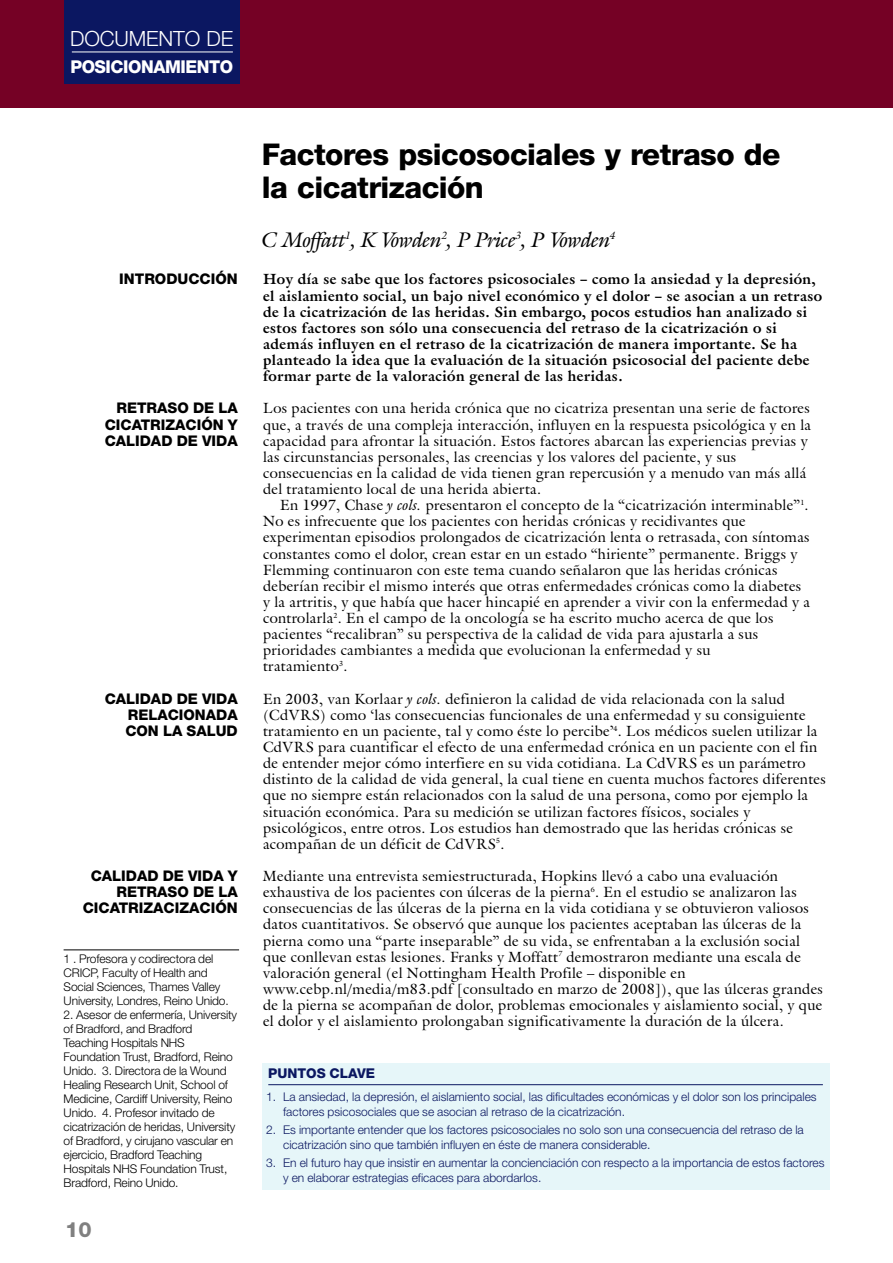
<style>
.page{position:relative;width:893px;height:1263px;background:#fff}
.page>*{position:absolute;margin:0;border:0;box-sizing:border-box;transform-origin:0 0}
.t1{font:800 30px/33px "Helvetica Neue";letter-spacing:-.02em;color:#000}
.t2{font:italic 21px "Galliard IT Cby BT";letter-spacing:-.015em;color:#000}
.t3{font:300 21px "Helvetica Neue";letter-spacing:-.005em;color:#fff}
.t4{font:800 21px "Helvetica Neue";color:#808080}
.t5{font:800 17.7px "Helvetica Neue";letter-spacing:-.025em;color:#fff}
.t6{font:800 14.7px/16px "Helvetica Neue";color:#000;text-align:justify}
.t7{font:14.55px/16px "Galliard IT Cby BT";letter-spacing:.03em;color:#000}
.t8{font:700 14.55px/16.2px "Galliard IT Cby BT";letter-spacing:.03em;color:#000}
.t9{font:800 13.5px "Helvetica Neue";color:#0b1761}
.t10{font:300 12px/14.1px "Helvetica Neue";letter-spacing:-.01em;color:#000}
.t11{font:300 12px/15px "Helvetica Neue";color:#0b1761}
.s1{font-style:italic}
</style>
<div class="page">
<div style="left:0;top:0;width:892px;height:107px;background:#750125"></div>
<div style="left:65px;top:0;width:175px;height:84px;background:#0b1761"></div>
<hr style="left:72px;top:52px;width:161px;height:1px;background:#fff">
<div style="left:262px;top:1064px;width:567px;height:126px;background:#e6f6f9"></div>
<hr style="left:268px;top:1084px;width:554px;height:1px;background:#0b1761">
<hr style="left:64px;top:950px;width:175px;height:1px;background:#000">
<h2 class="t3" style="left:70px;top:31px;width:165px">DOCUMENTO DE</h2>
<p class="t5" style="left:70px;top:60px;width:164px">POSICIONAMIENTO</p>
<p class="t6" style="left:119px;top:272px;width:120px">INTRODUCCIÓN</p>
<p class="t6" style="left:105px;top:401px;width:134px;text-indent:12px">RETRASO DE LA CICATRIZACIÓN Y CALIDAD DE VIDA</p>
<p class="t6" style="left:125px;top:692px;width:114px;text-indent:-21px">CALIDAD DE VIDA RELACIONADA CON LA SALUD</p>
<p class="t6" style="left:83px;top:869px;width:156px;text-align:right">CALIDAD DE VIDA Y<br>RETRASO DE LA<br>CICATRIZACIZACIÓN</p>
<p class="t10" style="left:64px;top:952px;width:167px">1 . Profesora y codirectora del<br>CRICP, Faculty of Health and<br>Social Sciences, Thames Valley<br>University, Londres, Reino Unido.</p>
<p class="t10" style="left:64px;top:1009px;width:175px">2. Asesor de enfermería, University of Bradford, and Bradford<br>Teaching Hospitals NHS<br>Foundation Trust, Bradford, Reino<br>Unido. 3. Directora de la Wound<br>Healing Research Unit, School of<br>Medicine, Cardiff University, Reino<br>Unido. 4. Profesor invitado de cicatrización de heridas, University of Bradford, y cirujano vascular en ejercicio, Bradford Teaching<br>Hospitals NHS Foundation Trust,<br>Bradford, Reino Unido.</p>
<h2 class="t4" style="left:65px;top:1222px;width:28px">10</h2>
<h1 class="t1" style="left:262px;top:140px;width:520px">Factores psicosociales y retraso de la cicatrización</h1>
<h2 class="t2" style="left:262px;top:232px;width:355px">C Moffatt<sup>1</sup>, K Vowden<sup>2</sup>, P Price<sup>3</sup>, P Vowden<sup>4</sup></h2>
<p class="t8" style="left:263px;top:273px;width:560px">Hoy día se sabe que los factores psicosociales – como la ansiedad y la depresión, el aislamiento social, un bajo nivel económico y el dolor – se asocian a un retraso de la cicatrización de las heridas. Sin embargo, pocos estudios han analizado si estos factores son sólo una consecuencia del retraso de la cicatrización o si además influyen en el retraso de la cicatrización de manera importante. Se ha planteado la idea que la evaluación de la situación psicosocial del paciente debe formar parte de la valoración general de las heridas.</p>
<p class="t7" style="left:263px;top:402px;width:549px">Los pacientes con una herida crónica que no cicatriza presentan una serie de factores que, a través de una compleja interacción, influyen en la respuesta psicológica y en la capacidad para afrontar la situación. Estos factores abarcan las experiencias previas y las circunstancias personales, las creencias y los valores del paciente, y sus consecuencias en la calidad de vida tienen gran repercusión y a menudo van más allá del tratamiento local de una herida abierta.</p>
<p class="t7" style="left:263px;top:499px;width:548px;text-indent:17px">En 1997, Chase <span class="s1">y cols.</span> presentaron el concepto de la “cicatrización interminable”<sup>1</sup>.<br>No es infrecuente que los pacientes con heridas crónicas y recidivantes que experimentan episodios prolongados de cicatrización lenta o retrasada, con síntomas constantes como el dolor, crean estar en un estado “hiriente” permanente. Briggs y Flemming continuaron con este tema cuando señalaron que las heridas crónicas deberían recibir el mismo interés que otras enfermedades crónicas como la diabetes y la artritis, y que había que hacer hincapié en aprender a vivir con la enfermedad y a controlarla<sup>2</sup>. En el campo de la oncología se ha escrito mucho acerca de que los pacientes “recalibran” su perspectiva de la calidad de vida para ajustarla a sus prioridades cambiantes a medida que evolucionan la enfermedad y su<br>tratamiento<sup>3</sup>.</p>
<p class="t7" style="left:263px;top:692px;width:564px">En 2003, van Korlaar <span class="s1">y cols.</span> definieron la calidad de vida relacionada con la salud (CdVRS) como ‘las consecuencias funcionales de una enfermedad y su consiguiente tratamiento en un paciente, tal y como éste lo percibe’<sup>4</sup>. Los médicos suelen utilizar la CdVRS para cuantificar el efecto de una enfermedad crónica en un paciente con el fin de entender mejor cómo interfiere en su vida cotidiana. La CdVRS es un parámetro distinto de la calidad de vida general, la cual tiene en cuenta muchos factores diferentes que no siempre están relacionados con la salud de una persona, como por ejemplo la situación económica. Para su medición se utilizan factores físicos, sociales y psicológicos, entre otros. Los estudios han demostrado que las heridas crónicas se acompañan de un déficit de CdVRS<sup>5</sup>.</p>
<p class="t7" style="left:263px;top:870px;width:561px">Mediante una entrevista semiestructurada, Hopkins llevó a cabo una evaluación exhaustiva de los pacientes con úlceras de la pierna<sup>6</sup>. En el estudio se analizaron las consecuencias de las úlceras de la pierna en la vida cotidiana y se obtuvieron valiosos datos cuantitativos. Se observó que aunque los pacientes aceptaban las úlceras de la pierna como una “parte inseparable” de su vida, se enfrentaban a la exclusión social que conllevan estas lesiones. Franks y Moffatt<sup>7</sup> demostraron mediante una escala de valoración general (el Nottingham Health Profile – disponible en www.cebp.nl/media/m83.pdf [consultado en marzo de 2008]), que las úlceras grandes de la pierna se acompañan de dolor, problemas emocionales y aislamiento social, y que el dolor y el aislamiento prolongaban significativamente la duración de la úlcera.</p>
<p class="t9" style="left:268px;top:1069px;width:108px">PUNTOS CLAVE</p>
<p class="t11" style="left:283px;top:1090px;width:535px;text-indent:-17px">1. La ansiedad, la depresión, el aislamiento social, las dificultades económicas y el dolor son los principales factores psicosociales que se asocian al retraso de la cicatrización.</p>
<p class="t11" style="left:283px;top:1123px;width:522px;text-indent:-17px">2. Es importante entender que los factores psicosociales no solo son una consecuencia del retraso de la cicatrización sino que también influyen en éste de manera considerable.</p>
<p class="t11" style="left:283px;top:1157px;width:543px;text-indent:-17px">3. En el futuro hay que insistir en aumentar la concienciación con respecto a la importancia de estos factores y en elaborar estrategias eficaces para abordarlos.</p>
</div>
